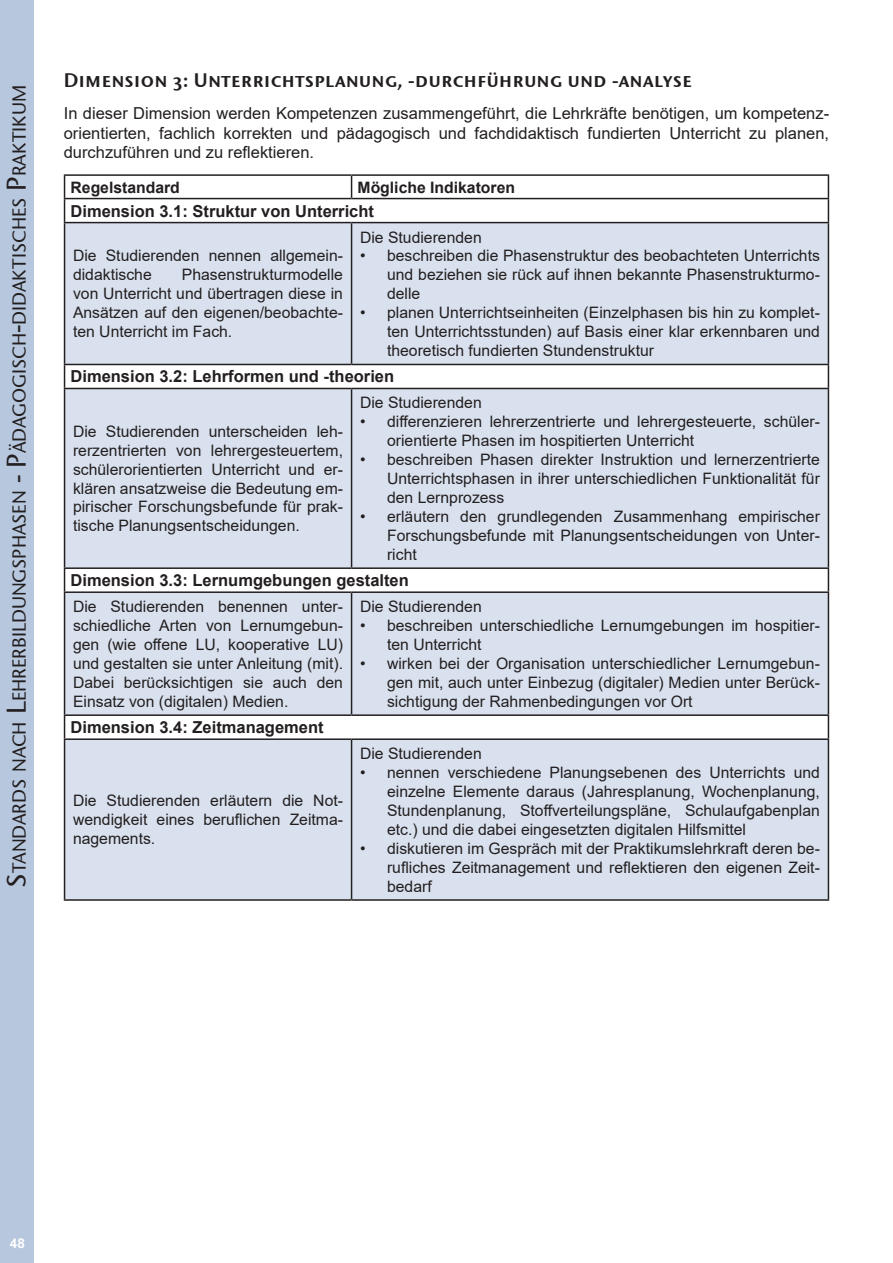
<style>
.page{position:relative;width:893px;height:1263px;background:#fff}
.page>*{position:absolute;margin:0;border:0;box-sizing:border-box;transform-origin:0 0}
.Heading_1{font:19.5px "Stone Sans Semi SCITCTT";color:#231f20}
.t1{font:18.9px "Stone Sans ITCTT Medium";color:#231f20}
.Standardtext{font:16.5px/19.8px "Arial";color:#231f20;text-align:justify}
.Standardtext_Tabelle{font:700 16.5px "Arial";color:#231f20}
.Standardtext_Tabelle-2{font:15.75px/18.9px "Arial";color:#231f20;text-align:justify}
.Standardtext_Tabelle-3{font:700 15.75px "Arial";color:#231f20}
.t2{font:700 13.5px "Arial";color:#fff}
.s1{font-size:27px}
</style>
<div class="page">
<div style="left:0;top:0;width:34px;height:1263px;background:#b7c7de"></div>
<svg style="left:65px;top:223px;width:763px;height:676px;background:#dce3ee"></svg>
<hr style="left:64px;top:174px;width:288px;height:2px;background:#231f20">
<hr style="left:352px;top:174px;width:477px;height:2px;background:#231f20">
<svg style="left:351px;top:176px;width:1px;height:22px"></svg>
<hr style="left:64px;top:198px;width:288px;height:1px;background:#231f20">
<svg style="left:64px;top:176px;width:1px;height:46px"></svg>
<hr style="left:352px;top:198px;width:477px;height:1px;background:#231f20">
<svg style="left:828px;top:176px;width:1px;height:46px"></svg>
<hr style="left:64px;top:222px;width:288px;height:1px;background:#231f20">
<hr style="left:64px;top:223px;width:1px;height:141px;background:#231f20">
<hr style="left:352px;top:222px;width:477px;height:1px;background:#231f20">
<hr style="left:351px;top:223px;width:1px;height:141px;background:#231f20">
<hr style="left:828px;top:223px;width:1px;height:141px;background:#231f20">
<hr style="left:64px;top:364px;width:288px;height:1px;background:#231f20">
<svg style="left:64px;top:365px;width:1px;height:23px"></svg>
<hr style="left:352px;top:364px;width:477px;height:1px;background:#231f20">
<svg style="left:828px;top:365px;width:1px;height:23px"></svg>
<hr style="left:64px;top:388px;width:288px;height:1px;background:#231f20">
<hr style="left:64px;top:389px;width:1px;height:178px;background:#231f20">
<hr style="left:352px;top:388px;width:477px;height:1px;background:#231f20">
<hr style="left:351px;top:389px;width:1px;height:178px;background:#231f20">
<hr style="left:828px;top:389px;width:1px;height:178px;background:#231f20">
<hr style="left:64px;top:567px;width:288px;height:2px;background:#231f20">
<svg style="left:64px;top:569px;width:1px;height:22px"></svg>
<hr style="left:352px;top:567px;width:477px;height:2px;background:#231f20">
<svg style="left:828px;top:569px;width:1px;height:22px"></svg>
<hr style="left:64px;top:591px;width:288px;height:2px;background:#231f20">
<hr style="left:64px;top:593px;width:1px;height:121px;background:#231f20">
<hr style="left:352px;top:591px;width:477px;height:2px;background:#231f20">
<hr style="left:351px;top:593px;width:1px;height:121px;background:#231f20">
<hr style="left:828px;top:593px;width:1px;height:121px;background:#231f20">
<hr style="left:64px;top:714px;width:288px;height:2px;background:#231f20">
<svg style="left:64px;top:716px;width:1px;height:22px"></svg>
<hr style="left:352px;top:714px;width:477px;height:2px;background:#231f20">
<svg style="left:828px;top:716px;width:1px;height:22px"></svg>
<hr style="left:64px;top:738px;width:288px;height:2px;background:#231f20">
<hr style="left:64px;top:740px;width:1px;height:159px;background:#231f20">
<hr style="left:352px;top:738px;width:477px;height:2px;background:#231f20">
<hr style="left:351px;top:740px;width:1px;height:159px;background:#231f20">
<hr style="left:828px;top:740px;width:1px;height:159px;background:#231f20">
<hr style="left:64px;top:899px;width:288px;height:2px;background:#231f20">
<hr style="left:352px;top:899px;width:477px;height:2px;background:#231f20">
<p class="t1" style="left:8px;top:888px;width:804px;rotate:-90deg"><span class="s1">S</span>tandards nach <span class="s1">L</span>ehrerbildungsphasen <span class="s1">- P</span>ädagogisch<span class="s1">-</span>didaktisches <span class="s1">P</span> raktikum</p>
<p class="Heading_1" style="left:64px;top:68px;width:630px">Dimension 3: Unterrichtsplanung, -durchführung und -analyse</p>
<p class="Standardtext" style="left:64px;top:103px;width:767px">In dieser Dimension werden Kompetenzen zusammengeführt, die Lehrkräfte benötigen, um kompetenz&shy;orientierten, fachlich korrekten und pädagogisch und fachdidaktisch fundierten Unterricht zu planen, durchzuführen und zu reflektieren.</p>
<p class="Standardtext_Tabelle-3" style="left:71px;top:176px;width:111px">Regelstandard</p>
<p class="Standardtext_Tabelle-3" style="left:358px;top:176px;width:159px">Mögliche Indikatoren</p>
<p class="Standardtext_Tabelle" style="left:71px;top:199px;width:305px">Dimension 3.1: Struktur von Unterricht</p>
<p class="Standardtext_Tabelle-2" style="left:73px;top:246px;width:271px">Die Studierenden nennen allgemein&shy;didaktische</p>
<p class="Standardtext_Tabelle-2" style="left:360px;top:227px;width:123px">Die Studierenden</p>
<p class="Standardtext_Tabelle-2" style="left:387px;top:246px;width:434px;text-indent:-27px">• beschreiben die Phasenstruktur des beobachteten Unterrichts und beziehen sie rück auf ihnen bekannte Phasenstrukturmo&shy;delle</p>
<p class="Standardtext_Tabelle-2" style="left:387px;top:303px;width:434px;text-indent:-27px">• planen Unterrichtseinheiten (Einzelphasen bis hin zu komplet&shy;ten Unterrichtsstunden) auf Basis einer klar erkennbaren und theoretisch fundierten Stundenstruktur</p>
<p class="Standardtext_Tabelle" style="left:71px;top:365px;width:325px">Dimension 3.2: Lehrformen und -theorien</p>
<p class="Standardtext_Tabelle-2" style="left:73px;top:265px;width:271px;text-indent:109px">Phasenstrukturmodelle von Unterricht und übertragen diese in Ansätzen auf den eigenen/beobachte&shy;ten Unterricht im Fach.</p>
<p class="Standardtext_Tabelle-2" style="left:360px;top:393px;width:123px">Die Studierenden</p>
<p class="Standardtext_Tabelle-2" style="left:387px;top:412px;width:434px;text-indent:-27px">• differenzieren lehrerzentrierte und lehrergesteuerte, schüler&shy;orientierte Phasen im hospitierten Unterricht</p>
<p class="Standardtext_Tabelle-2" style="left:387px;top:450px;width:434px;text-indent:-27px">• beschreiben Phasen direkter Instruktion und lernerzentrierte Unterrichtsphasen in ihrer unterschiedlichen Funktionalität für den Lernprozess</p>
<p class="Standardtext_Tabelle-2" style="left:387px;top:507px;width:434px;text-indent:-27px">• erläutern den grundlegenden Zusammenhang empirischer Forschungsbefunde mit Planungsentscheidungen von Unter&shy;richt</p>
<p class="Standardtext_Tabelle" style="left:71px;top:569px;width:340px">Dimension 3.3: Lernumgebungen gestalten</p>
<p class="Standardtext_Tabelle-2" style="left:73px;top:597px;width:272px">Die Studierenden benennen unter&shy;schiedliche Arten von Lernumgebun&shy;gen (wie offene LU, kooperative LU) und gestalten sie unter Anleitung (mit).<br>Dabei berücksichtigen sie auch den Einsatz von (digitalen) Medien.</p>
<p class="Standardtext_Tabelle-2" style="left:360px;top:597px;width:123px">Die Studierenden</p>
<p class="Standardtext_Tabelle-2" style="left:73px;top:422px;width:271px">Die Studierenden unterscheiden leh&shy;rerzentrierten von lehrergesteuertem, schülerorientierten Unterricht und er&shy;klären ansatzweise die Bedeutung em&shy;pirischer Forschungsbefunde für prak&shy;tische Planungsentscheidungen.</p>
<p class="Standardtext_Tabelle-2" style="left:387px;top:616px;width:434px;text-indent:-27px">• beschreiben unterschiedliche Lernumgebungen im hospitier&shy;ten Unterricht</p>
<p class="Standardtext_Tabelle-2" style="left:387px;top:654px;width:434px;text-indent:-27px">• wirken bei der Organisation unterschiedlicher Lernumgebun&shy;gen mit, auch unter Einbezug (digitaler) Medien unter Berück&shy;sichtigung der Rahmenbedingungen vor Ort</p>
<p class="Standardtext_Tabelle" style="left:71px;top:716px;width:255px">Dimension 3.4: Zeitmanagement</p>
<p class="Standardtext_Tabelle-2" style="left:73px;top:791px;width:271px">Die Studierenden erläutern die Not&shy;wendigkeit eines beruflichen Zeitma&shy;nagements.</p>
<p class="Standardtext_Tabelle-2" style="left:360px;top:744px;width:123px">Die Studierenden</p>
<p class="Standardtext_Tabelle-2" style="left:387px;top:763px;width:434px;text-indent:-27px">• nennen verschiedene Planungsebenen des Unterrichts und einzelne Elemente daraus (Jahresplanung, Wochenplanung, Stundenplanung, Stoffverteilungspläne, Schulaufgabenplan etc.) und die dabei eingesetzten digitalen Hilfsmittel</p>
<p class="Standardtext_Tabelle-2" style="left:387px;top:839px;width:434px;text-indent:-27px">• diskutieren im Gespräch mit der Praktikumslehrkraft deren be&shy;rufliches Zeitmanagement und reflektieren den eigenen Zeit&shy;bedarf</p>
<p class="t2" style="left:10px;top:1233px;width:17px">48</p>
</div>
